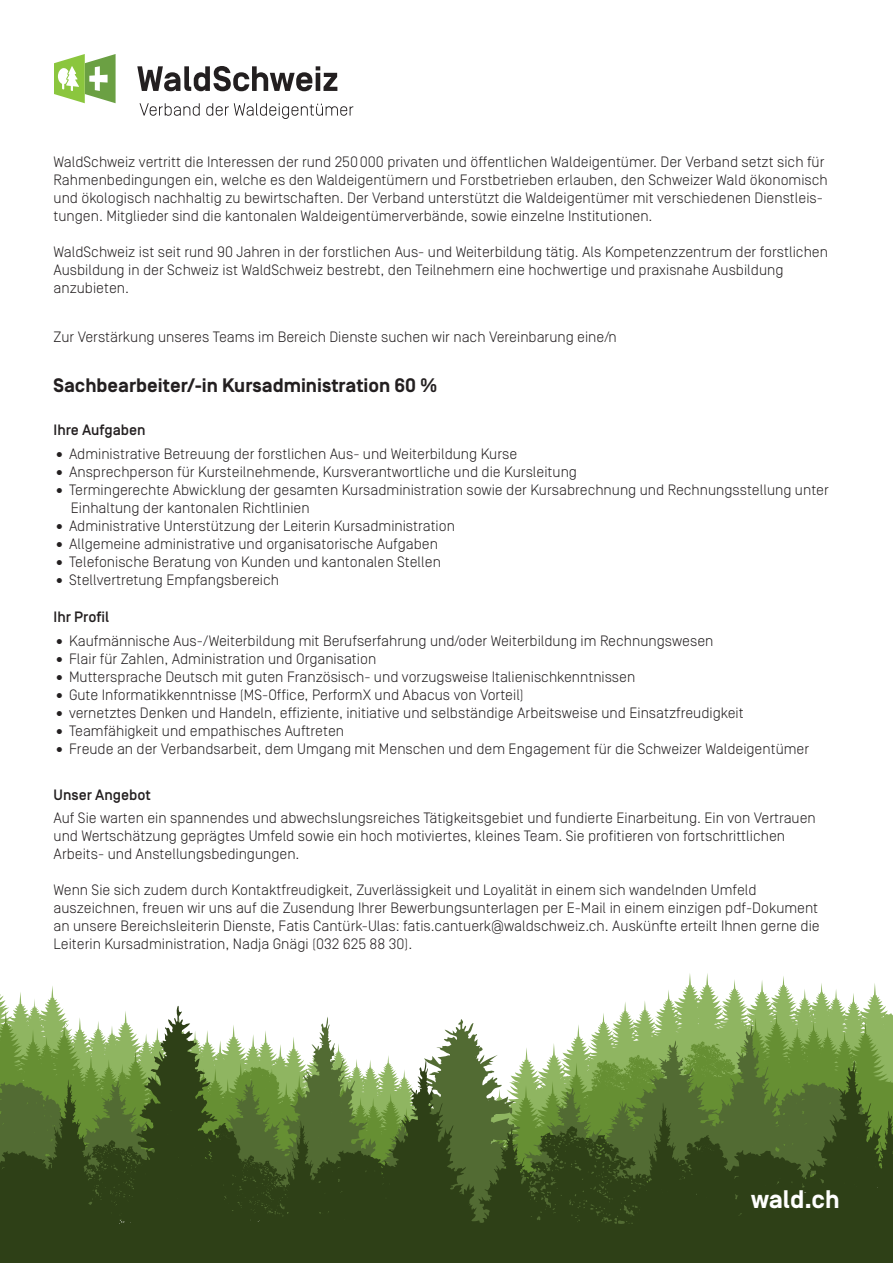
<style>
.page{position:relative;width:893px;height:1263px;background:#fff}
.page>*{position:absolute;margin:0;border:0;box-sizing:border-box;transform-origin:0 0}
.t1{font:700 25.35px "Simplon Norm";color:#fff}
.t2{font:700 19.5px "Simplon Norm";color:#231f20}
.t3{font:300 15px/18px "Simplon Norm";color:#231f20}
.t4{font:500 15px "Simplon Norm";color:#231f20}
</style>
<div class="page">
<svg style="left:0;top:973px;width:884px;height:33px"></svg>
<svg style="left:0;top:1006px;width:893px;height:257px;background:#5f7543"></svg>
<svg style="left:137px;top:66px;width:200px;height:25px"></svg>
<svg style="left:140px;top:103px;width:60px;height:13px"></svg>
<svg style="left:206px;top:103px;width:147px;height:16px"></svg>
<svg style="left:54px;top:54px;width:62px;height:49px"></svg>
<p class="t3" style="left:54px;top:153px;width:776px">WaldSchweiz vertritt die Interessen der rund 250000 privaten und öffentlichen Waldeigentümer. Der Verband setzt sich für Rahmenbedingungen ein, welche es den Waldeigentümern und Forstbetrieben erlauben, den Schweizer Wald ökonomisch und ökologisch nachhaltig zu bewirtschaften. Der Verband unterstützt die Waldeigentümer mit verschiedenen Dienstleis&shy;tungen. Mitglieder sind die kantonalen Waldeigentümerverbände, sowie einzelne Institutionen.</p>
<p class="t3" style="left:54px;top:243px;width:776px">WaldSchweiz ist seit rund 90 Jahren in der forstlichen Aus- und Weiterbildung tätig. Als Kompetenzzentrum der forstlichen<br>Ausbildung in der Schweiz ist WaldSchweiz bestrebt, den Teilnehmern eine hochwertige und praxisnahe Ausbildung anzubieten.</p>
<p class="t3" style="left:54px;top:328px;width:565px">Zur Verstärkung unseres Teams im Bereich Dienste suchen wir nach Vereinbarung eine/n</p>
<h2 class="t2" style="left:54px;top:375px;width:385px">Sachbearbeiter/-in Kursadministration 60 %</h2>
<p class="t4" style="left:54px;top:422px;width:94px">Ihre Aufgaben</p>
<p class="t3" style="left:54px;top:445px;width:465px">• Administrative Betreuung der forstlichen Aus- und Weiterbildung Kurse</p>
<p class="t3" style="left:54px;top:463px;width:525px">• Ansprechperson für Kursteilnehmende, Kursverantwortliche und die Kursleitung</p>
<p class="t3" style="left:71px;top:481px;width:759px;text-indent:-17px">• Termingerechte Abwicklung der gesamten Kursadministration sowie der Kursabrechnung und Rechnungsstellung unter<br>Einhaltung der kantonalen Richtlinien</p>
<p class="t3" style="left:54px;top:517px;width:403px">• Administrative Unterstützung der Leiterin Kursadministration</p>
<p class="t3" style="left:54px;top:535px;width:386px">• Allgemeine administrative und organisatorische Aufgaben</p>
<p class="t3" style="left:54px;top:553px;width:389px">• Telefonische Beratung von Kunden und kantonalen Stellen</p>
<p class="t3" style="left:54px;top:571px;width:227px">• Stellvertretung Empfangsbereich</p>
<p class="t4" style="left:54px;top:609px;width:57px">Ihr Profil</p>
<p class="t3" style="left:54px;top:632px;width:661px">• Kaufmännische Aus-/Weiterbildung mit Berufserfahrung und/oder Weiterbildung im Rechnungswesen</p>
<p class="t3" style="left:54px;top:650px;width:324px">• Flair für Zahlen, Administration und Organisation</p>
<p class="t3" style="left:54px;top:668px;width:583px">• Muttersprache Deutsch mit guten Französisch- und vorzugsweise Italienischkenntnissen</p>
<p class="t3" style="left:54px;top:686px;width:472px">• Gute Informatikkenntnisse (MS-Office, PerformX und Abacus von Vorteil)</p>
<p class="t3" style="left:54px;top:704px;width:692px">• vernetztes Denken und Handeln, effiziente, initiative und selbständige Arbeitsweise und Einsatzfreudigkeit</p>
<p class="t3" style="left:54px;top:722px;width:292px">• Teamfähigkeit und empathisches Auftreten</p>
<p class="t3" style="left:54px;top:740px;width:757px">• Freude an der Verbandsarbeit, dem Umgang mit Menschen und dem Engagement für die Schweizer Waldeigentümer</p>
<p class="t4" style="left:54px;top:787px;width:99px">Unser Angebot</p>
<p class="t3" style="left:54px;top:809px;width:764px">Auf Sie warten ein spannendes und abwechslungsreiches Tätigkeitsgebiet und fundierte Einarbeitung. Ein von Vertrauen und Wertschätzung geprägtes Umfeld sowie ein hoch motiviertes, kleines Team. Sie profitieren von fortschrittlichen<br>Arbeits- und Anstellungsbedingungen.</p>
<p class="t3" style="left:54px;top:881px;width:768px">Wenn Sie sich zudem durch Kontaktfreudigkeit, Zuverlässigkeit und Loyalität in einem sich wandelnden Umfeld auszeichnen, freuen wir uns auf die Zusendung Ihrer Bewerbungsunterlagen per E-Mail in einem einzigen pdf-Dokument an unsere Bereichsleiterin Dienste, Fatis Cantürk-Ulas: fatis.cantuerk@waldschweiz.ch. Auskünfte erteilt Ihnen gerne die Leiterin Kursadministration, Nadja Gnägi (032 625 88 30).</p>
<h1 class="t1" style="left:751px;top:1185px;width:90px">wald.ch</h1>
</div>
